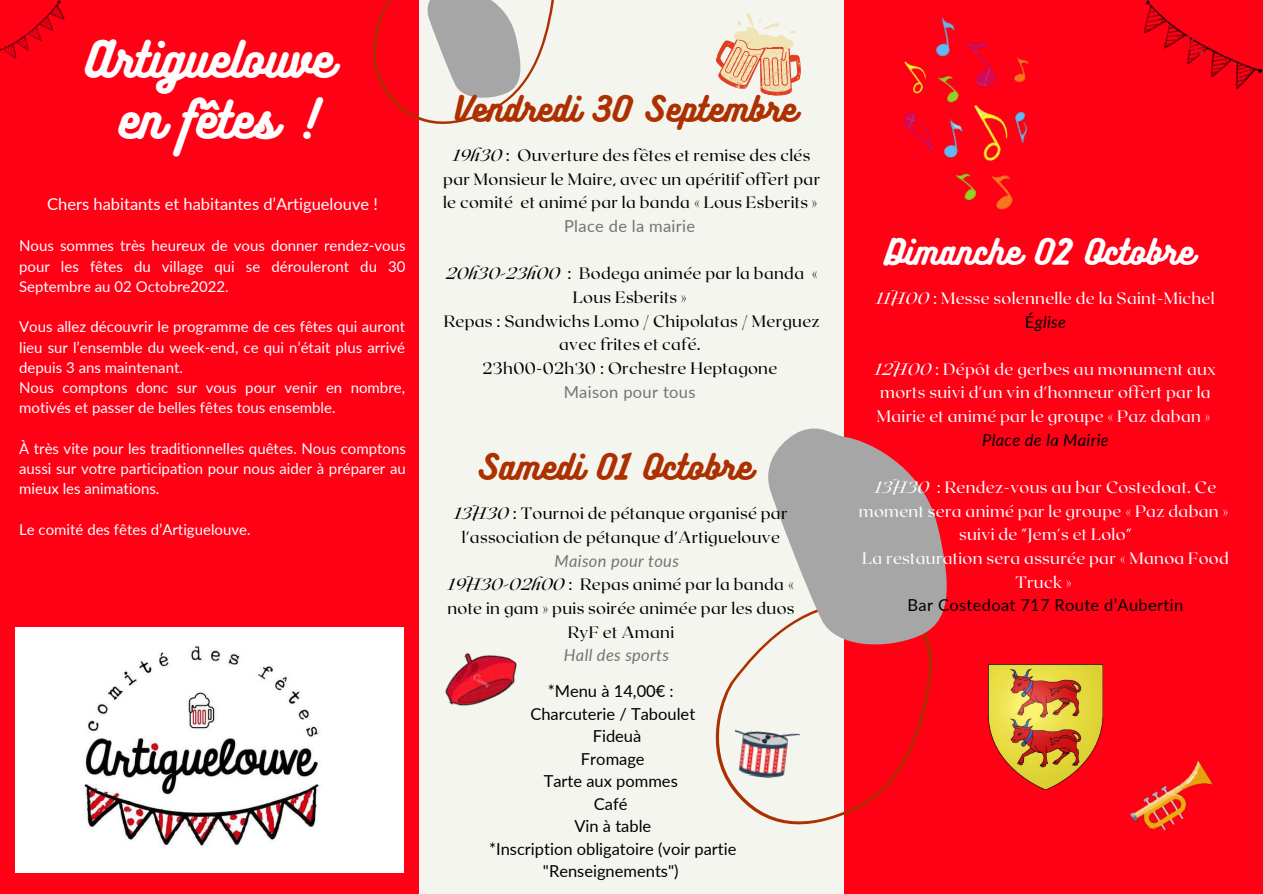
<style>
.page{position:relative;width:1263px;height:894px;background:#fff}
.page>*{position:absolute;margin:0;border:0;box-sizing:border-box;transform-origin:0 0}
.t1{font:45.6px "Bukhari Script";color:#fffefe}
.t2{font:44.1px "Bukhari Script";color:#fffefe}
.t3{font:31.35px "Bukhari Script";letter-spacing:.02em;color:#ad3000}
.t4{font:31.35px "Bukhari Script";letter-spacing:.02em;color:#fffefe}
.t5{font:16.5px/23.5px "Roxborough CF";letter-spacing:.02em;color:#000;text-align:center}
.t6{font:16.5px/23.5px "Roxborough CF";letter-spacing:.02em;color:#fffefe}
.t7{font:16.5px/22.5px "Lato";color:#000;text-align:center}
.t8{font:16.5px "Lato";color:#fffefe}
.t9{font:16.5px "Lato";letter-spacing:.02em;color:#000}
.t10{font:16.5px "Lato";letter-spacing:.02em;color:#737373}
.t11{font:italic 16.5px "Lato";letter-spacing:.02em;color:#737373}
.t12{font:italic 16.5px "Lato";letter-spacing:.02em;color:#000}
.t13{font:15px/20.2px "Lato";color:#fffefe;text-align:justify}
.s1{font-style:italic}
.s2{font-style:normal}
</style>
<div class="page">
<div style="left:0;top:0;width:1263px;height:893px;background:#ff0015"></div>
<div style="left:419px;top:0;width:424px;height:893px;background:#f5f5ef"></div>
<svg style="left:373px;top:0;width:181px;height:124px"></svg>
<svg style="left:715px;top:648px;width:218px;height:184px"></svg>
<svg style="left:760px;top:423px;width:187px;height:226px"></svg>
<img style="left:16px;top:627px;width:388px;height:245px">
<svg style="left:716px;top:13px;width:85px;height:83px"></svg>
<img style="left:1130px;top:760px;width:84px;height:72px">
<img style="left:730px;top:726px;width:70px;height:54px">
<img style="left:0;top:0;width:65px;height:59px">
<img style="left:1143px;top:0;width:120px;height:90px">
<img style="left:903px;top:17px;width:126px;height:193px">
<img style="left:445px;top:653px;width:72px;height:53px">
<img style="left:989px;top:664px;width:113px;height:124px">
<h2 class="t2" style="left:86px;top:31px;width:249px">Artiguelouve</h2>
<h1 class="t1" style="left:118px;top:90px;width:202px">en fêtes !</h1>
<p class="t8" style="left:47px;top:193px;width:332px">Chers habitants et habitantes d’Artiguelouve !</p>
<p class="t13" style="left:19px;top:235px;width:388px">Nous sommes très heureux de vous donner rendez-vous pour les fêtes du village qui se dérouleront du 30<br>Septembre au 02 Octobre2022.</p>
<p class="t13" style="left:19px;top:316px;width:388px;text-align:left">Vous allez découvrir le programme de ces fêtes qui auront lieu sur l’ensemble du week-end, ce qui n’était plus arrivé depuis 3 ans maintenant.<br>Nous comptons donc sur vous pour venir en nombre, motivés et passer de belles fêtes tous ensemble.</p>
<p class="t13" style="left:19px;top:438px;width:388px">À très vite pour les traditionnelles quêtes. Nous comptons aussi sur votre participation pour nous aider à préparer au mieux les animations.</p>
<p class="t13" style="left:19px;top:519px;width:233px">Le comité des fêtes d’Artiguelouve.</p>
<h3 class="t3" style="left:454px;top:88px;width:344px">Vendredi 30 Septembre</h3>
<p class="t5" style="left:443px;top:143px;width:379px"><span class="s1">19h30</span> : Ouverture des fêtes et remise des clés par Monsieur le Maire, avec un apéritif offert par le comité et animé par la banda « Lous Esberits »</p>
<p class="t10" style="left:564px;top:216px;width:133px">Place de la mairie</p>
<p class="t5" style="left:444px;top:261px;width:377px"><span class="s1">20h30-23h00</span> : Bodega animée par la banda «<br>Lous Esberits »<br>Repas : Sandwichs Lomo / Chipolatas / Merguez avec frites et café.<br>23h00-02h30 : Orchestre Heptagone</p>
<p class="t10" style="left:564px;top:381px;width:133px">Maison pour tous</p>
<h3 class="t3" style="left:477px;top:446px;width:276px">Samedi 01 Octobre</h3>
<p class="t5" style="left:454px;top:501px;width:335px"><span class="s1">13H30</span> : Tournoi de pétanque organisé par l'association de pétanque d'Artiguelouve</p>
<p class="t11" style="left:555px;top:550px;width:126px">Maison pour tous</p>
<p class="t5" style="left:447px;top:571px;width:349px"><span class="s1">19H30-02h00</span> : Repas animé par la banda « note in gam » puis soirée animée par les duos<br>RyF et Amani</p>
<p class="t11" style="left:564px;top:644px;width:107px">Hall des sports</p>
<p class="t7" style="left:489px;top:679px;width:249px">*Menu à 14,00€ :<br>Charcuterie / Taboulet<br>Fideuà<br>Fromage<br>Tarte aux pommes<br>Café<br>Vin à table<br>*Inscription obligatoire (voir partie "Renseignements")</p>
<h3 class="t4" style="left:885px;top:231px;width:310px">Dimanche 02 Octobre</h3>
<p class="t6" style="left:876px;top:285px;width:340px"><span class="s1">11H00</span> : Messe solennelle de la Saint-Michel</p>
<p class="t12" style="left:1025px;top:311px;width:43px"><span class="s2">É</span>glise</p>
<p class="t6" style="left:875px;top:356px;width:343px"><span class="s1">12H00</span> : Dépôt de gerbes au monument aux morts suivi d'un vin d'honneur offert par la<br>Mairie et animé par le groupe « Paz daban »</p>
<p class="t12" style="left:982px;top:429px;width:128px">Place de la Mairie</p>
<p class="t6" style="left:859px;top:474px;width:371px;text-align:center"><span class="s1">13H30</span> : Rendez-vous au bar Costedoat. Ce moment sera animé par le groupe « Paz daban » suivi de "Jem's et Lolo"<br>La restauration sera assurée par « Manoa Food<br>Truck »</p>
<p class="t9" style="left:908px;top:594px;width:277px">Bar Costedoat 717 Route d’Aubertin</p>
</div>
